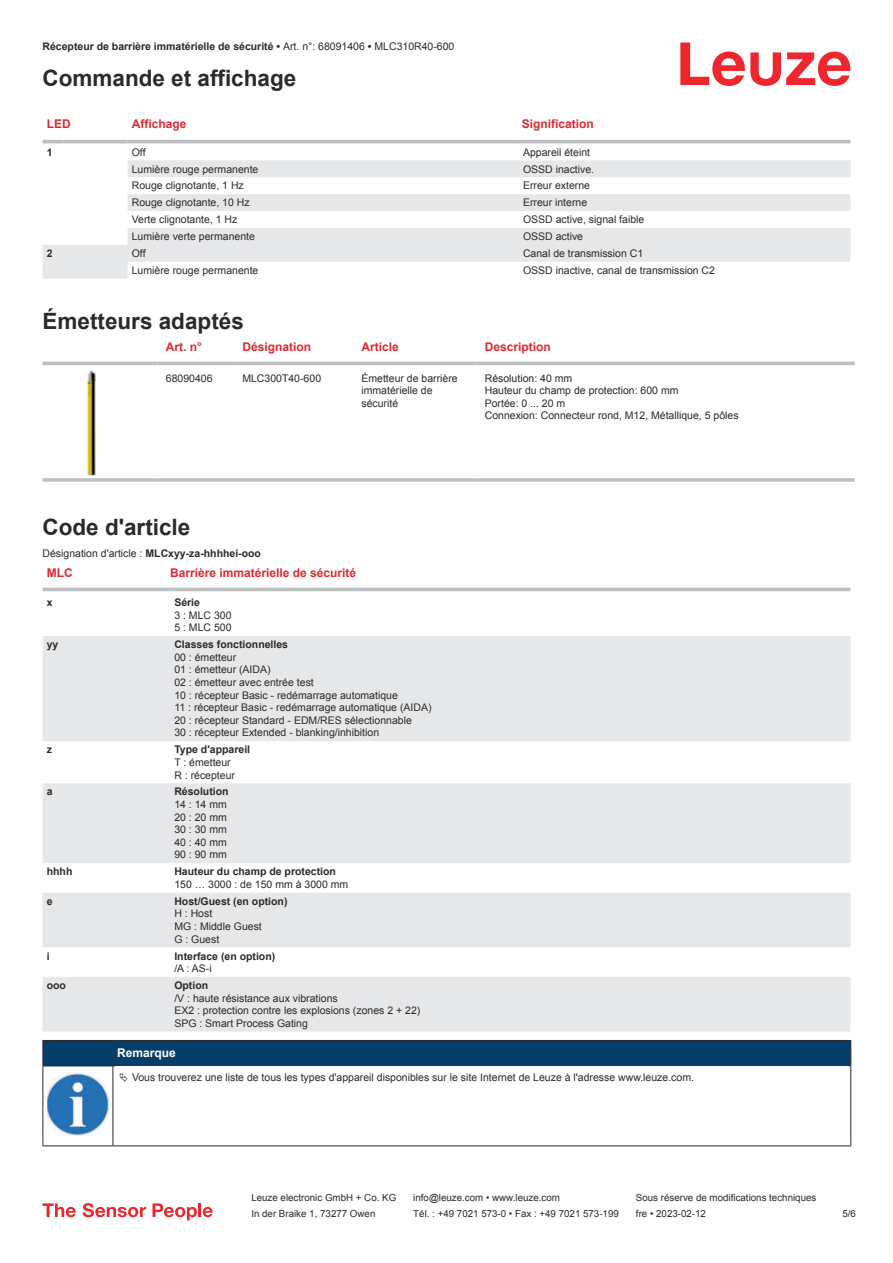
<style>
.page{position:relative;width:893px;height:1263px;background:#fff}
.page>*{position:absolute;margin:0;border:0;box-sizing:border-box;transform-origin:0 0}
.t1{font:700 22.5px "Arial";color:#2b292a}
.t2{font:700 12px "Arial";color:#db2a30}
.t3{font:700 12px "Arial";color:#fff}
.t4{font:10.5px/12.6px "Arial";color:#2b292a}
.t5{font:700 10.5px "Arial";color:#2b292a}
.t6{font:9.75px "Arial";color:#2b292a}
.s1{font-weight:400}
.s2{font-weight:700}
</style>
<div class="page">
<svg style="left:680px;top:43px;width:170px;height:43px"></svg>
<svg style="left:43px;top:143px;width:807px;height:1px"></svg>
<svg style="left:43px;top:160px;width:807px;height:119px;fill:#e6e7e9"></svg>
<hr style="left:43px;top:140px;width:21px;height:3px;background:#bdbfc1">
<hr style="left:64px;top:140px;width:64px;height:3px;background:#bdbfc1">
<hr style="left:128px;top:140px;width:391px;height:3px;background:#bdbfc1">
<hr style="left:519px;top:140px;width:331px;height:3px;background:#bdbfc1">
<svg style="left:43px;top:361px;width:812px;height:113px"></svg>
<hr style="left:43px;top:362px;width:114px;height:3px;background:#bdbfc1">
<hr style="left:157px;top:362px;width:77px;height:3px;background:#bdbfc1">
<hr style="left:234px;top:362px;width:119px;height:3px;background:#bdbfc1">
<hr style="left:353px;top:362px;width:123px;height:3px;background:#bdbfc1">
<hr style="left:476px;top:362px;width:379px;height:3px;background:#bdbfc1">
<hr style="left:43px;top:478px;width:114px;height:4px;background:#bdbfc1">
<hr style="left:157px;top:478px;width:77px;height:4px;background:#c9cbcc">
<hr style="left:234px;top:478px;width:119px;height:4px;background:#c4c6c7">
<hr style="left:353px;top:478px;width:123px;height:4px;background:#bdbfc1">
<hr style="left:476px;top:478px;width:379px;height:4px;background:#c9cbcc">
<img style="left:87px;top:369px;width:9px;height:107px">
<div style="left:43px;top:587px;width:807px;height:5px;background:#ebeced"></div>
<svg style="left:43px;top:636px;width:807px;height:395px;fill:#e6e7e9"></svg>
<hr style="left:43px;top:588px;width:127px;height:3px;background:#bdbfc1">
<hr style="left:170px;top:588px;width:680px;height:3px;background:#bdbfc1">
<svg style="left:43px;top:1203px;width:33px;height:14px"></svg>
<svg style="left:83px;top:1203px;width:63px;height:14px"></svg>
<svg style="left:153px;top:1203px;width:44px;height:17px"></svg>
<hr style="left:198px;top:1203px;width:3px;height:14px;background:#ed272d">
<svg style="left:203px;top:1207px;width:10px;height:10px"></svg>
<div style="left:43px;top:1040px;width:808px;height:26px;background:#063d69"></div>
<hr style="left:113px;top:1065px;width:738px;height:1px;background:#2b292a">
<hr style="left:43px;top:1066px;width:1px;height:75px;background:#2b292a">
<hr style="left:113px;top:1066px;width:1px;height:75px;background:#2b292a">
<hr style="left:850px;top:1066px;width:1px;height:75px;background:#2b292a">
<hr style="left:43px;top:1145px;width:70px;height:1px;background:#2b292a">
<hr style="left:113px;top:1145px;width:738px;height:1px;background:#2b292a">
<img style="left:47px;top:1072px;width:61px;height:63px">
<p class="t5" style="left:43px;top:43px;width:413px">Récepteur de barrière immatérielle de sécurité • <span class="s1">Art. n°: 68091406</span> • <span class="s1">MLC310R40-600</span></p>
<h1 class="t1" style="left:43px;top:70px;width:255px">Commande et affichage</h1>
<p class="t2" style="left:47px;top:119px;width:25px">LED</p>
<p class="t2" style="left:132px;top:119px;width:56px">Affichage</p>
<p class="t2" style="left:522px;top:119px;width:74px">Signification</p>
<p class="t5" style="left:47px;top:148px;width:7px">1</p>
<p class="t4" style="left:132px;top:147px;width:15px">Off</p>
<p class="t4" style="left:523px;top:147px;width:69px">Appareil éteint</p>
<p class="t4" style="left:132px;top:163px;width:128px">Lumière rouge permanente</p>
<p class="t4" style="left:523px;top:163px;width:73px">OSSD inactive.</p>
<p class="t4" style="left:132px;top:180px;width:114px">Rouge clignotante, 1 Hz</p>
<p class="t4" style="left:523px;top:180px;width:69px">Erreur externe</p>
<p class="t4" style="left:132px;top:197px;width:119px">Rouge clignotante, 10 Hz</p>
<p class="t4" style="left:523px;top:197px;width:66px">Erreur interne</p>
<p class="t4" style="left:132px;top:214px;width:107px">Verte clignotante, 1 Hz</p>
<p class="t4" style="left:523px;top:214px;width:123px">OSSD active, signal faible</p>
<p class="t4" style="left:132px;top:231px;width:125px">Lumière verte permanente</p>
<p class="t4" style="left:523px;top:231px;width:62px">OSSD active</p>
<p class="t5" style="left:47px;top:249px;width:7px">2</p>
<p class="t4" style="left:132px;top:248px;width:15px">Off</p>
<p class="t4" style="left:523px;top:248px;width:122px">Canal de transmission C1</p>
<p class="t4" style="left:132px;top:265px;width:128px">Lumière rouge permanente</p>
<p class="t4" style="left:523px;top:265px;width:193px">OSSD inactive, canal de transmission C2</p>
<h1 class="t1" style="left:43px;top:312px;width:203px">Émetteurs adaptés</h1>
<p class="t2" style="left:166px;top:342px;width:38px">Art. n°</p>
<p class="t2" style="left:242px;top:342px;width:70px">Désignation</p>
<p class="t2" style="left:361px;top:342px;width:39px">Article</p>
<p class="t2" style="left:485px;top:342px;width:68px">Description</p>
<p class="t4" style="left:166px;top:373px;width:48px">68090406</p>
<p class="t4" style="left:242px;top:373px;width:80px">MLC300T40-600</p>
<p class="t4" style="left:361px;top:373px;width:98px">Émetteur de barrière immatérielle de sécurité</p>
<p class="t4" style="left:485px;top:373px;width:255px">Résolution: 40 mm<br>Hauteur du champ de protection: 600 mm<br>Portée: 0 ... 20 m<br>Connexion: Connecteur rond, M12, Métallique, 5 pôles</p>
<h1 class="t1" style="left:43px;top:518px;width:149px">Code d'article</h1>
<p class="t4" style="left:43px;top:548px;width:220px">Désignation d'article : <span class="s2">MLCxyy-za-hhhhei-ooo</span></p>
<p class="t2" style="left:47px;top:568px;width:27px">MLC</p>
<p class="t2" style="left:170px;top:568px;width:188px">Barrière immatérielle de sécurité</p>
<p class="t5" style="left:47px;top:598px;width:7px">x</p>
<p class="t5" style="left:174px;top:598px;width:27px">Série</p>
<p class="t4" style="left:174px;top:610px;width:59px">3 : MLC 300<br>5 : MLC 500</p>
<p class="t5" style="left:47px;top:641px;width:13px">yy</p>
<p class="t5" style="left:174px;top:641px;width:115px">Classes fonctionnelles</p>
<p class="t4" style="left:174px;top:652px;width:259px">00 : émetteur<br>01 : émetteur (AIDA)<br>02 : émetteur avec entrée test<br>10 : récepteur Basic - redémarrage automatique<br>11 : récepteur Basic - redémarrage automatique (AIDA)<br>20 : récepteur Standard - EDM/RES sélectionnable<br>30 : récepteur Extended - blanking/inhibition</p>
<p class="t5" style="left:47px;top:746px;width:7px">z</p>
<p class="t5" style="left:174px;top:746px;width:77px">Type d'appareil</p>
<p class="t4" style="left:174px;top:757px;width:62px">T : émetteur<br>R : récepteur</p>
<p class="t5" style="left:47px;top:788px;width:7px">a</p>
<p class="t5" style="left:174px;top:788px;width:56px">Résolution</p>
<p class="t4" style="left:174px;top:799px;width:54px;text-align:justify">14 : 14 mm 20 : 20 mm 30 : 30 mm 40 : 40 mm 90 : 90 mm</p>
<p class="t5" style="left:47px;top:868px;width:27px">hhhh</p>
<p class="t5" style="left:174px;top:868px;width:163px">Hauteur du champ de protection</p>
<p class="t4" style="left:174px;top:879px;width:175px">150 … 3000 : de 150 mm à 3000 mm</p>
<p class="t5" style="left:47px;top:897px;width:7px">e</p>
<p class="t5" style="left:174px;top:897px;width:115px">Host/Guest (en option)</p>
<p class="t4" style="left:174px;top:908px;width:89px">H : Host<br>MG : Middle Guest<br>G : Guest</p>
<p class="t5" style="left:47px;top:952px;width:4px">i</p>
<p class="t5" style="left:174px;top:952px;width:102px">Interface (en option)</p>
<p class="t4" style="left:174px;top:963px;width:39px">/A : AS-i</p>
<p class="t5" style="left:47px;top:981px;width:21px">ooo</p>
<p class="t5" style="left:174px;top:981px;width:35px">Option</p>
<p class="t4" style="left:174px;top:992px;width:247px">/V : haute résistance aux vibrations<br>EX2 : protection contre les explosions (zones 2 + 22)<br>SPG : Smart Process Gating</p>
<p class="t3" style="left:117px;top:1049px;width:60px">Remarque</p>
<p class="t4" style="left:132px;top:1072px;width:563px">Vous trouverez une liste de tous les types d'appareil disponibles sur le site Internet de Leuze à l'adresse www.leuze.com.</p>
<p class="t6" style="left:251px;top:1194px;width:146px">Leuze electronic GmbH + Co. KG</p>
<p class="t6" style="left:413px;top:1194px;width:148px">info@leuze.com • www.leuze.com</p>
<p class="t6" style="left:636px;top:1194px;width:182px">Sous réserve de modifications techniques</p>
<p class="t6" style="left:251px;top:1210px;width:126px">In der Braike 1, 73277 Owen</p>
<p class="t6" style="left:413px;top:1210px;width:207px">Tél. : +49 7021 573-0 • Fax : +49 7021 573-199</p>
<p class="t6" style="left:636px;top:1210px;width:72px">fre • 2023-02-12</p>
<p class="t6" style="left:842px;top:1210px;width:15px">5 /6</p>
</div>
